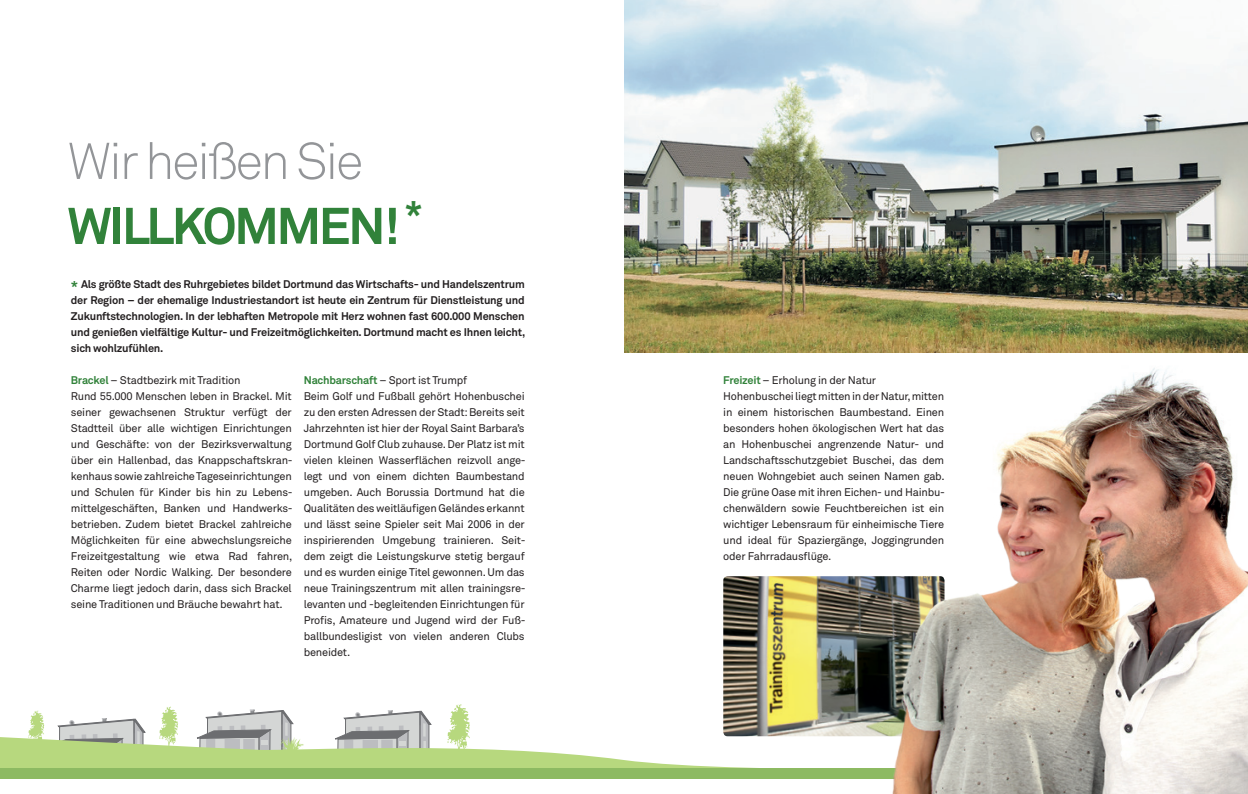
<style>
.page{position:relative;width:1248px;height:794px;background:#fff}
.page>*{position:absolute;margin:0;border:0;box-sizing:border-box;transform-origin:0 0}
.h2{font:300 51px/65px "Akkurat";letter-spacing:-.05em;color:#939598}
.Text{font:11px/16px "Akkurat";letter-spacing:-.02em;color:#231f20;text-align:justify}
.Text-2{font:700 11px/16px "Akkurat";letter-spacing:-.02em;color:#231f20;text-align:justify}
.h3_-_Text{font:11px "Akkurat";letter-spacing:-.02em;color:#231f20}
.s1{font-weight:700;color:#31823a}
.s2{font-size:14px;color:#31823a}
</style>
<div class="page">
<img style="left:624px;top:0;width:623px;height:352px">
<img style="left:723px;top:576px;width:141px;height:160px">
<svg style="left:447px;top:704px;width:23px;height:32px"></svg>
<svg style="left:341px;top:710px;width:90px;height:26px"></svg>
<svg style="left:159px;top:706px;width:19px;height:30px"></svg>
<svg style="left:28px;top:710px;width:117px;height:26px"></svg>
<svg style="left:201px;top:709px;width:93px;height:27px"></svg>
<svg style="left:0;top:736px;width:864px;height:32px"></svg>
<div style="left:0;top:768px;width:1247px;height:26px;background:#8dba62"></div>
<div style="left:0;top:780px;width:1247px;height:14px;background:#fff"></div>
<img style="left:864px;top:352px;width:383px;height:442px">
<p class="h2" style="left:67px;top:130px;width:357px">Wir heißen Sie<br><span class="s1">WILLKOMMEN!</span> <sup>*</sup></p>
<p class="Text-2" style="left:71px;top:276px;width:456px"><span class="s2">*</span> Als größte Stadt des Ruhrgebietes bildet Dortmund das Wirtschafts- und Handelszentrum der Region – der ehemalige Industriestandort ist heute ein Zentrum für Dienstleistung und Zukunftstechnologien. In der lebhaften Metropole mit Herz wohnen fast 600.000 Menschen und genießen vielfältige Kultur- und Freizeitmöglichkeiten. Dortmund macht es Ihnen leicht, sich wohlzufühlen.</p>
<p class="h3_-_Text" style="left:71px;top:374px;width:171px"><span class="s1">Brackel</span> – Stadtbezirk mit Tradition</p>
<p class="Text" style="left:71px;top:389px;width:223px">Rund 55.000 Menschen leben in Brackel. Mit seiner gewachsenen Struktur verfügt der Stadtteil über alle wichtigen Einrichtungen und Geschäfte: von der Bezirksverwaltung über ein Hallenbad, das Knappschaftskran&shy;kenhaus sowie zahlreiche Tageseinrichtungen und Schulen für Kinder bis hin zu Lebens&shy;mittelgeschäften, Banken und Handwerks&shy;betrieben. Zudem bietet Brackel zahlreiche Möglichkeiten für eine abwechslungsreiche Freizeitgestaltung wie etwa Rad fahren, Reiten oder Nordic Walking. Der besondere Charme liegt jedoch darin, dass sich Brackel seine Traditionen und Bräuche bewahrt hat.</p>
<p class="h3_-_Text" style="left:304px;top:374px;width:165px"><span class="s1">Nachbarschaft</span> – Sport ist Trumpf</p>
<p class="Text" style="left:304px;top:389px;width:223px">Beim Golf und Fußball gehört Hohenbuschei zu den ersten Adressen der Stadt: Bereits seit Jahrzehnten ist hier der Royal Saint Barbara’s Dortmund Golf Club zuhause. Der Platz ist mit vielen kleinen Wasserflächen reizvoll ange&shy;legt und von einem dichten Baumbestand umgeben. Auch Borussia Dortmund hat die Qualitäten des weitläufigen Geländes erkannt und lässt seine Spieler seit Mai 2006 in der inspirierenden Umgebung trainieren. Seit&shy;dem zeigt die Leistungskurve stetig bergauf und es wurden einige Titel gewonnen. Um das neue Trainingszentrum mit allen trainingsre&shy;levanten und -begleitenden Einrichtungen für Profis, Amateure und Jugend wird der Fuß&shy;ballbundesligist von vielen anderen Clubs beneidet.</p>
<p class="h3_-_Text" style="left:723px;top:374px;width:154px"><span class="s1">Freizeit</span> – Erholung in der Natur</p>
<p class="Text" style="left:723px;top:388px;width:223px">Hohenbuschei liegt mitten in der Natur, mitten in einem historischen Baumbestand. Einen besonders hohen ökologischen Wert hat das an Hohenbuschei angrenzende Natur- und Landschaftsschutzgebiet Buschei, das dem neuen Wohngebiet auch seinen Namen gab.<br>Die grüne Oase mit ihren Eichen- und Hainbu&shy;chenwäldern sowie Feuchtbereichen ist ein wichtiger Lebensraum für einheimische Tiere und ideal für Spaziergänge, Joggingrunden oder Fahrradausflüge.</p>
</div>
